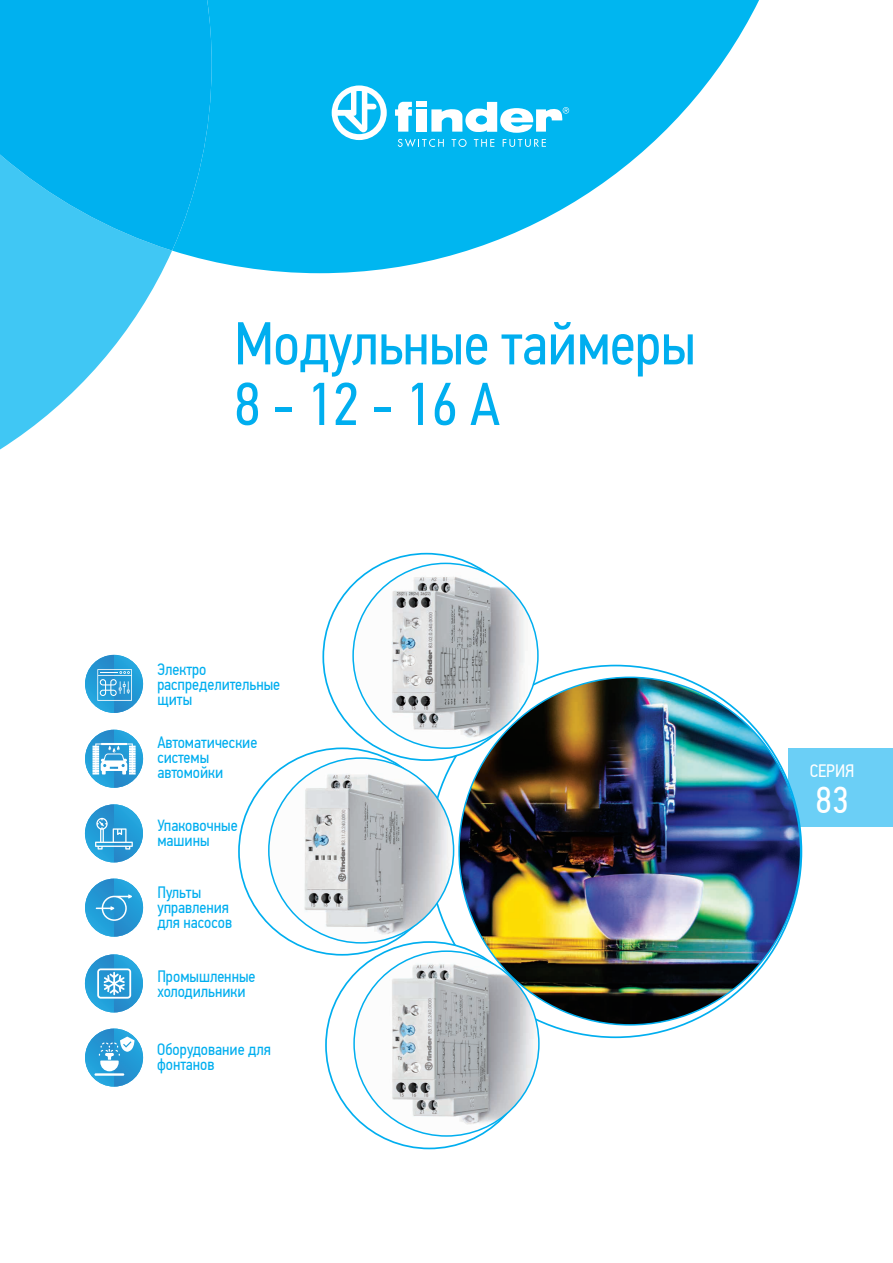
<style>
.page{position:relative;width:893px;height:1263px;background:#fff}
.page>*{position:absolute;margin:0;border:0;box-sizing:border-box;transform-origin:0 0}
.t1{font:60.6px/60.6px "PF Din Text Cond Pro";letter-spacing:-.01em;color:#00aeef}
.t2{font:37.5px "PF Din Text Cond Pro";color:#fff}
.t3{font:18px "PF Din Text Cond Pro";color:#fff}
.t4{font:16.5px/15px "PF Din Text Cond Pro";color:#00aeef}
</style>
<div class="page">
<div style="left:788px;top:748px;width:105px;height:79px;background:#6bcff6"></div>
<img style="left:85px;top:730px;width:58px;height:58px">
<svg style="left:92px;top:743px;width:44px;height:31px"></svg>
<img style="left:85px;top:879px;width:58px;height:58px">
<svg style="left:96px;top:894px;width:36px;height:27px"></svg>
<img style="left:85px;top:804px;width:58px;height:58px">
<svg style="left:95px;top:818px;width:38px;height:31px"></svg>
<img style="left:85px;top:954px;width:58px;height:58px">
<svg style="left:97px;top:968px;width:34px;height:31px"></svg>
<img style="left:85px;top:1028px;width:58px;height:58px">
<hr style="left:94px;top:1073px;width:30px;height:3px;background:#fff">
<svg style="left:99px;top:1036px;width:35px;height:35px"></svg>
<img style="left:85px;top:655px;width:58px;height:58px">
<svg style="left:97px;top:669px;width:35px;height:32px"></svg>
<svg style="left:547px;top:665px;width:255px;height:373px"></svg>
<svg style="left:238px;top:553px;width:302px;height:596px"></svg>
<img style="left:458px;top:676px;width:343px;height:349px">
<svg style="left:173px;top:0;width:586px;height:273px;fill:#00b6f0"></svg>
<svg style="left:0;top:251px;width:172px;height:198px;fill:#40c7f4"></svg>
<svg style="left:0;top:0;width:212px;height:251px;background:#08b4ef"></svg>
<svg style="left:332px;top:85px;width:55px;height:55px"></svg>
<svg style="left:431px;top:102px;width:138px;height:31px"></svg>
<svg style="left:395px;top:102px;width:17px;height:30px"></svg>
<div style="left:416px;top:109px;width:10px;height:23px;background:#fff"></div>
<div style="left:416px;top:102px;width:10px;height:5px;background:#fff"></div>
<svg style="left:398px;top:139px;width:46px;height:8px"></svg>
<svg style="left:452px;top:139px;width:15px;height:8px"></svg>
<svg style="left:474px;top:139px;width:20px;height:8px"></svg>
<svg style="left:503px;top:139px;width:43px;height:8px"></svg>
<h1 class="t1" style="left:234px;top:313px;width:463px">Модульные таймеры<br>8 - 12 - 16 A</h1>
<p class="t4" style="left:157px;top:661px;width:124px">Электро распределительные щиты</p>
<p class="t4" style="left:157px;top:735px;width:102px">Автоматические системы автомойки</p>
<p class="t4" style="left:157px;top:818px;width:82px">Упаковочные машины</p>
<p class="t4" style="left:157px;top:885px;width:76px">Пульты управления для насосов</p>
<p class="t4" style="left:157px;top:968px;width:100px">Промышленные холодильники</p>
<p class="t4" style="left:157px;top:1042px;width:115px">Оборудование для фонтанов</p>
<p class="t3" style="left:810px;top:760px;width:46px">CЕPИЯ</p>
<h2 class="t2" style="left:815px;top:777px;width:34px">83</h2>
</div>
